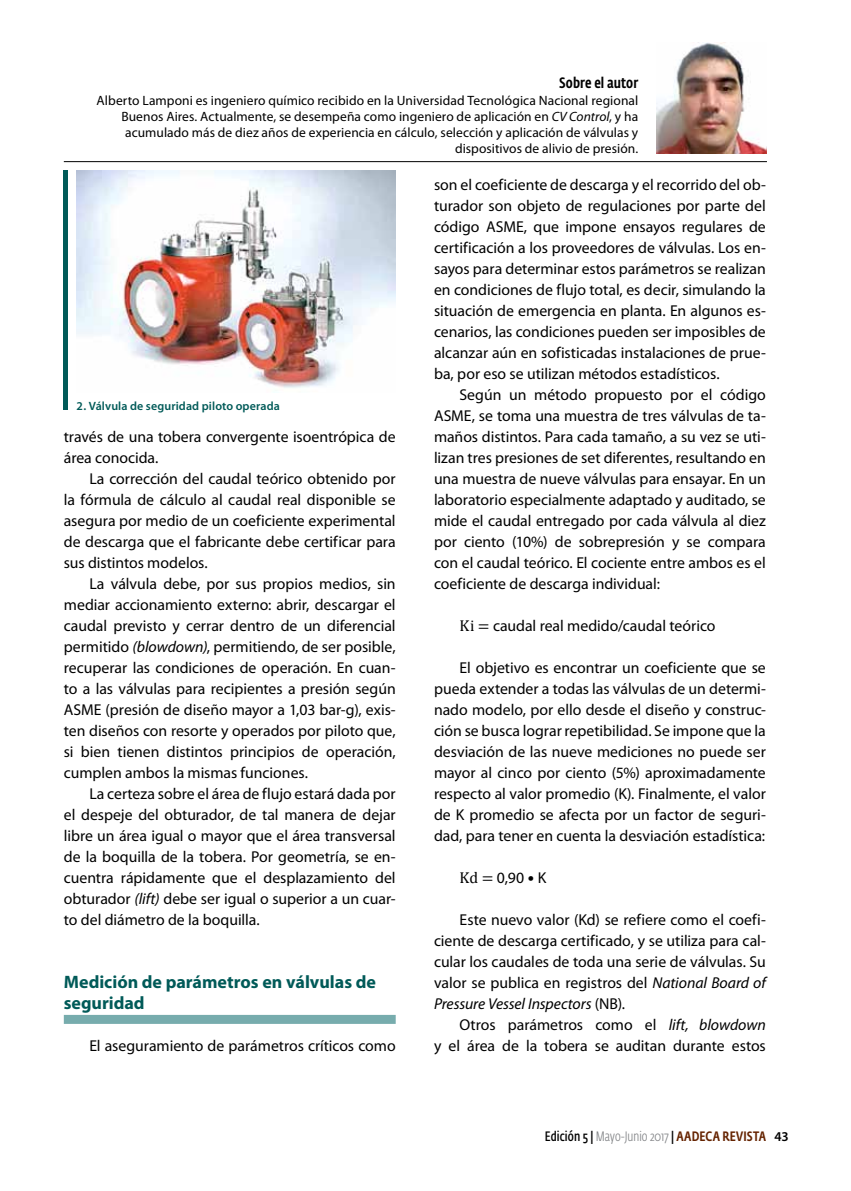
<style>
.page{position:relative;width:851px;height:1191px;background:#fff}
.page>*{position:absolute;margin:0;border:0;box-sizing:border-box;transform-origin:0 0}
.t1{font:700 18px/21px "Myriad Pro";color:#005a58}
.t2{font:15.75px/21px "Myriad Pro";letter-spacing:-.005em;color:#000;text-align:justify}
.t3{font:500 15px "Fedra Sans Cond Std";letter-spacing:.01em;color:#000}
.t4{font:13.5px/16.2px "Myriad Pro";letter-spacing:.005em;color:#000;text-align:right}
.t5{font:300 13.5px "Fedra Sans Cond Std";color:#808285}
.t6{font:600 12px "Myriad Pro";letter-spacing:.01em;color:#005a58}
.s1{font-style:italic}
.s2{font-family:"Cambria Math"}
.s3{font-weight:600;color:#000}
.s4{font-weight:500;color:#000}
.s5{font-weight:500;color:#652300}
.s6{font-family:"Myriad Pro";font-weight:600;color:#000}
</style>
<div class="page">
<div style="left:64px;top:1015px;width:331px;height:9px;background:#77acad"></div>
<img style="left:656px;top:43px;width:110px;height:110px">
<hr style="left:64px;top:161px;width:702px;height:1px;background:#000">
<img style="left:77px;top:170px;width:318px;height:218px">
<hr style="left:64px;top:170px;width:4px;height:240px;background:#005a58">
<p class="t3" style="left:559px;top:74px;width:80px">Sobre el autor</p>
<p class="t4" style="left:97px;top:92px;width:543px">Alberto Lamponi es ingeniero químico recibido en la Universidad Tecnológica Nacional regional Buenos Aires. Actualmente, se desempeña como ingeniero de aplicación en <span class="s1">CV Control</span>, y ha acumulado más de diez años de experiencia en cálculo, selección y aplicación de válvulas y dispositivos de alivio de presión.</p>
<p class="t6" style="left:77px;top:399px;width:205px">2. Válvula de seguridad piloto operada</p>
<p class="t2" style="left:64px;top:426px;width:333px">través de una tobera convergente isoentrópica de área conocida.</p>
<p class="t2" style="left:64px;top:468px;width:333px;text-indent:26px">La corrección del caudal teórico obtenido por la fórmula de cálculo al caudal real disponible se asegura por medio de un coeficiente experimental de descarga que el fabricante debe certificar para sus distintos modelos.</p>
<p class="t2" style="left:64px;top:573px;width:333px;text-indent:26px">La válvula debe, por sus propios medios, sin mediar accionamiento externo: abrir, descargar el caudal previsto y cerrar dentro de un diferencial permitido <span class="s1">(blowdown)</span>, permitiendo, de ser posible, recuperar las condiciones de operación. En cuan&shy;to a las válvulas para recipientes a presión según ASME (presión de diseño mayor a 1,03 bar-g), exis&shy;ten diseños con resorte y operados por piloto que, si bien tienen distintos principios de operación, cumplen ambos la mismas funciones.</p>
<p class="t2" style="left:64px;top:783px;width:333px;text-indent:26px">La certeza sobre el área de flujo estará dada por el despeje del obturador, de tal manera de dejar libre un área igual o mayor que el área transversal de la boquilla de la tobera. Por geometría, se en&shy;cuentra rápidamente que el desplazamiento del obturador <span class="s1">(lift)</span> debe ser igual o superior a un cuar&shy;to del diámetro de la boquilla.</p>
<p class="t1" style="left:64px;top:971px;width:313px">Medición de parámetros en válvulas de seguridad</p>
<p class="t2" style="left:89px;top:1035px;width:308px">El aseguramiento de parámetros críticos como</p>
<p class="t2" style="left:434px;top:174px;width:333px">son el coeficiente de descarga y el recorrido del ob&shy;turador son objeto de regulaciones por parte del código ASME, que impone ensayos regulares de certificación a los proveedores de válvulas. Los en&shy;sayos para determinar estos parámetros se realizan en condiciones de flujo total, es decir, simulando la situación de emergencia en planta. En algunos es&shy;cenarios, las condiciones pueden ser imposibles de alcanzar aún en sofisticadas instalaciones de prue&shy;ba, por eso se utilizan métodos estadísticos.</p>
<p class="t2" style="left:434px;top:384px;width:333px;text-indent:26px">Según un método propuesto por el código ASME, se toma una muestra de tres válvulas de ta&shy;maños distintos. Para cada tamaño, a su vez se uti&shy;lizan tres presiones de set diferentes, resultando en una muestra de nueve válvulas para ensayar. En un laboratorio especialmente adaptado y auditado, se mide el caudal entregado por cada válvula al diez por ciento (10%) de sobrepresión y se compara con el caudal teórico. El cociente entre ambos es el coeficiente de descarga individual:</p>
<p class="t2" style="left:459px;top:615px;width:257px"><span class="s2">Ki =</span> caudal real medido/caudal teórico</p>
<p class="t2" style="left:434px;top:657px;width:333px;text-indent:26px">El objetivo es encontrar un coeficiente que se pueda extender a todas las válvulas de un determi&shy;nado modelo, por ello desde el diseño y construc&shy;ción se busca lograr repetibilidad. Se impone que la desviación de las nueve mediciones no puede ser mayor al cinco por ciento (5%) aproximadamente respecto al valor promedio (K). Finalmente, el valor de K promedio se afecta por un factor de seguri&shy;dad, para tener en cuenta la desviación estadística:</p>
<p class="t2" style="left:459px;top:867px;width:88px"><span class="s2">Kd =</span> 0,90 <span class="s2">•</span> K</p>
<p class="t2" style="left:434px;top:909px;width:333px;text-indent:25px">Este nuevo valor (Kd) se refiere como el coefi&shy;ciente de descarga certificado, y se utiliza para cal&shy;cular los caudales de toda una serie de válvulas. Su valor se publica en registros del <span class="s1">National Board of Pressure Vessel Inspectors</span> (NB).</p>
<p class="t2" style="left:434px;top:1014px;width:333px;text-align:right">Otros parámetros como el <span class="s1">lift, blowdown<br></span>y el área de la tobera se auditan durante estos</p>
<p class="t5" style="left:545px;top:1128px;width:245px"><span class="s3">Edición 5</span> <span class="s4">|</span> Mayo-Junio 2017 <span class="s4">|</span> <span class="s5">AADECA REVISTA</span> <span class="s6">43</span></p>
</div>
